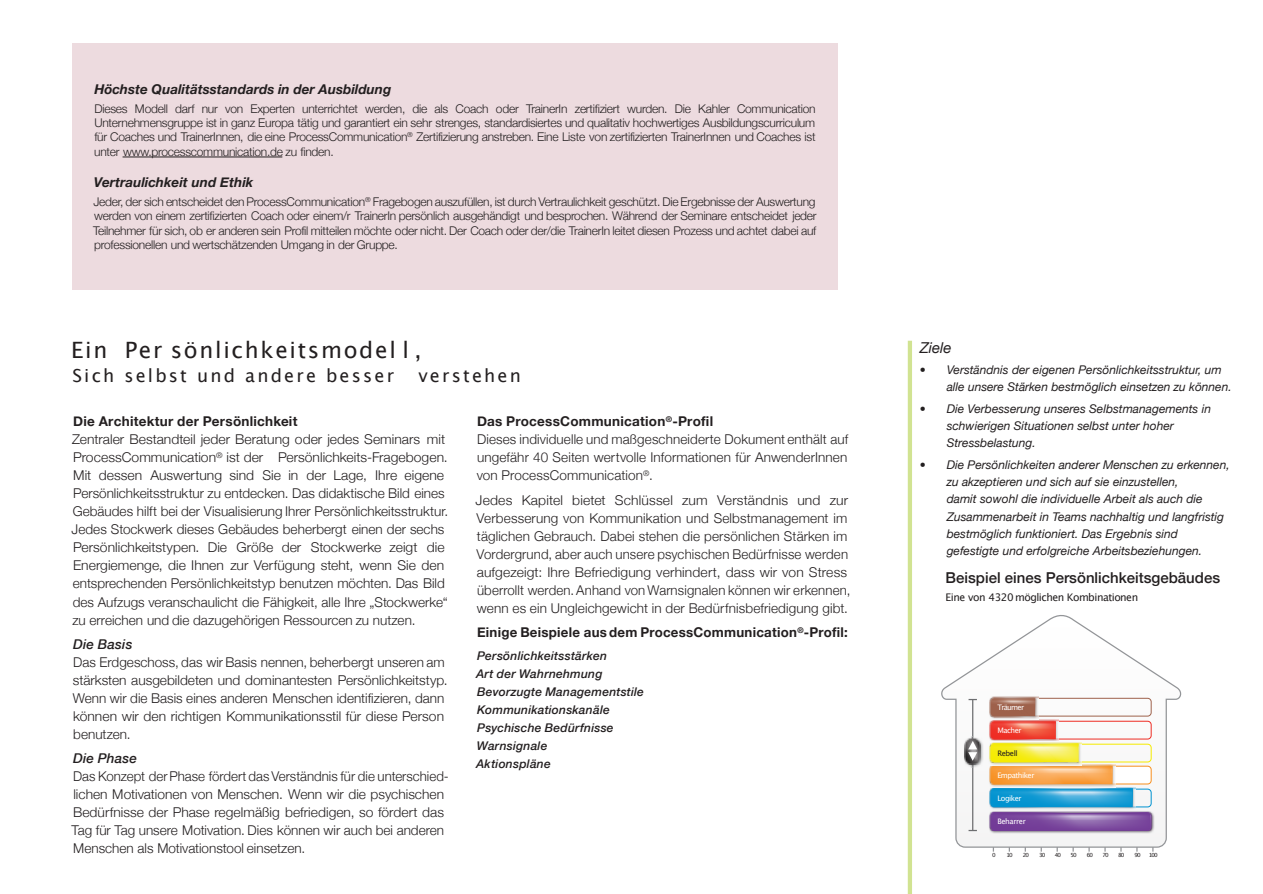
<style>
.page{position:relative;width:1263px;height:894px;background:#fff}
.page>*{position:absolute;margin:0;border:0;box-sizing:border-box;transform-origin:0 0}
.t1{font:22.5px "Lucida Grande";letter-spacing:.075em;color:#231f20}
.t2{font:18px "Lucida Grande";letter-spacing:.12em;color:#231f20}
.t3{font:500 15px "Helvetica Neue";color:#231f20}
.t4{font:italic 15px "Helvetica Neue";color:#231f20}
.t5{font:300 13.5px/18px "Helvetica Neue";color:#231f20}
.t6{font:700 13.5px "Helvetica Neue";letter-spacing:.02em;color:#231f20}
.t7{font:italic 700 13.5px "Helvetica Neue";color:#231f20}
.t8{font:italic 500 13.5px "Helvetica Neue";letter-spacing:.02em;color:#231f20}
.t9{font:300 12px/14.4px "Helvetica Neue";letter-spacing:-.02em;color:#231f20;text-align:justify}
.t10{font:italic 12px/17.2px "Helvetica Neue";color:#231f20}
.t11{font:italic 500 12px/18px "Helvetica Neue";letter-spacing:.02em;color:#231f20}
.t12{font:10.5px "Lucida Grande";letter-spacing:-.045em;color:#231f20}
.t13{font:7.5px "Lucida Grande";letter-spacing:-.06em;color:#fff}
.t14{font:7.5px "Lucida Grande";letter-spacing:-.09em;color:#fff}
.t15{font:7.5px "Lucida Grande";letter-spacing:-.05em;color:#231f20}
.t16{font:5.7px "Lucida Grande";letter-spacing:-.15em;color:#231f20}
.s1{font-weight:700}
</style>
<div class="page">
<div style="left:72px;top:43px;width:766px;height:246px;background:#eddbdf"></div>
<hr style="left:123px;top:157px;width:159px;height:1px;background:#231f20">
<hr style="left:908px;top:340px;width:4px;height:553px;background:#d1e392">
<svg style="left:941px;top:615px;width:241px;height:233px"></svg>
<svg style="left:969px;top:698px;width:8px;height:2px"></svg>
<hr style="left:972px;top:699px;width:1px;height:131px;background:#6d6e70">
<img style="left:963px;top:736px;width:21px;height:31px">
<img style="left:964px;top:736px;width:17px;height:28px">
<svg style="left:968px;top:740px;width:9px;height:20px"></svg>
<div style="left:991px;top:788px;width:160px;height:19px;border:1px solid #0092d0;border-radius:4px"></div>
<img style="left:988px;top:786px;width:148px;height:24px">
<div style="left:991px;top:720px;width:160px;height:19px;border:1px solid #ee2d24;border-radius:4px"></div>
<img style="left:989px;top:718px;width:70px;height:23px">
<img style="left:990px;top:719px;width:66px;height:20px">
<div style="left:991px;top:697px;width:161px;height:19px;border:1px solid #9e614b;border-radius:4px"></div>
<img style="left:989px;top:695px;width:49px;height:24px">
<svg style="left:991px;top:698px;width:65px;height:40px"></svg>
<img style="left:990px;top:697px;width:46px;height:19px">
<img style="left:989px;top:810px;width:165px;height:23px">
<img style="left:990px;top:812px;width:162px;height:18px">
<div style="left:991px;top:765px;width:160px;height:19px;background:#fff;border:1px solid #f78f1e;border-radius:4px"></div>
<div style="left:991px;top:743px;width:160px;height:19px;border:1px solid #f5eb00;border-radius:4px"></div>
<img style="left:989px;top:741px;width:93px;height:23px">
<svg style="left:991px;top:744px;width:141px;height:62px"></svg>
<img style="left:990px;top:743px;width:90px;height:20px">
<p class="t7" style="left:94px;top:81px;width:298px">Höchste Qualitätsstandards in der Ausbildung</p>
<p class="t9" style="left:94px;top:101px;width:723px">Dieses Modell darf nur von Experten unterrichtet werden, die als Coach oder TrainerIn zertifiziert wurden. Die Kahler Communication Unternehmensgruppe ist in ganz Europa tätig und garantiert ein sehr strenges, standardisiertes und qualitativ hochwertiges Ausbildungscurriculum für Coaches und TrainerInnen, die eine ProcessCommunication<sup>®</sup> Zertifizierung anstreben. Eine Liste von zertifizierten TrainerInnen und Coaches ist unter www.processcommunication.de zu finden.</p>
<p class="t7" style="left:94px;top:174px;width:161px">Vertraulichkeit und Ethik</p>
<p class="t9" style="left:93px;top:194px;width:725px">Jeder, der sich entscheidet den ProcessCommunication<sup>®</sup> Fragebogen auszufüllen, ist durch Vertraulichkeit geschützt. Die Ergebnisse der Auswertung werden von einem zertifizierten Coach oder einem/r TrainerIn persönlich ausgehändigt und besprochen. Während der Seminare entscheidet jeder Teilnehmer für sich, ob er anderen sein Profil mitteilen möchte oder nicht. Der Coach oder der/die TrainerIn leitet diesen Prozess und achtet dabei auf professionellen und wertschätzenden Umgang in der Gruppe.</p>
<h1 class="t1" style="left:71px;top:340px;width:352px">Ein Per sönlichkeitsmodel l ,</h1>
<h2 class="t2" style="left:72px;top:368px;width:323px">Sich selbst und andere besser</h2>
<h2 class="t2" style="left:418px;top:368px;width:104px">verstehen</h2>
<p class="t6" style="left:73px;top:413px;width:226px">Die Architektur der Persönlichkeit</p>
<p class="t5" style="left:72px;top:430px;width:378px">Zentraler Bestandteil jeder Beratung oder jedes Seminars mit ProcessCommunication<sup>®</sup> ist der Persönlichkeits-Fragebogen.<br>Mit dessen Auswertung sind Sie in der Lage, Ihre eigene Persönlichkeitsstruktur zu entdecken. Das didaktische Bild eines Gebäudes hilft bei der Visualisierung Ihrer Persönlichkeitsstruktur.<br>Jedes Stockwerk dieses Gebäudes beherbergt einen der sechs Persönlichkeitstypen. Die Größe der Stockwerke zeigt die Energiemenge, die Ihnen zur Verfügung steht, wenn Sie den entsprechenden Persönlichkeitstyp benutzen möchten. Das Bild des Aufzugs veranschaulicht die Fähigkeit, alle Ihre „Stockwerke“ zu erreichen und die dazugehörigen Ressourcen zu nutzen.</p>
<p class="t8" style="left:73px;top:635px;width:61px">Die Basis</p>
<p class="t5" style="left:73px;top:652px;width:376px">Das Erdgeschoss, das wir Basis nennen, beherbergt unseren am stärksten ausgebildeten und dominantesten Persönlichkeitstyp.<br>Wenn wir die Basis eines anderen Menschen identifizieren, dann können wir den richtigen Kommunikationsstil für diese Person benutzen.</p>
<p class="t8" style="left:73px;top:750px;width:65px">Die Phase</p>
<p class="t5" style="left:72px;top:767px;width:379px">Das Konzept derPhase fördertdas Verständnis für die unterschied&shy;lichen Motivationen von Menschen. Wenn wir die psychischen Bedürfnisse der Phase regelmäßig befriedigen, so fördert das Tag für Tag unsere Motivation. Dies können wir auch bei anderen Menschen als Motivationstool einsetzen.</p>
<p class="t5" style="left:477px;top:412px;width:373px"><span class="s1">Das ProcessCommunication</span><sup>®</sup><span class="s1">-Profil<br></span>Dieses individuelle und maßgeschneiderte Dokument enthält auf ungefähr 40 Seiten wertvolle Informationen für AnwenderInnen von ProcessCommunication<sup>®</sup>.</p>
<p class="t5" style="left:476px;top:490px;width:376px">Jedes Kapitel bietet Schlüssel zum Verständnis und zur Verbesserung von Kommunikation und Selbstmanagement im täglichen Gebrauch. Dabei stehen die persönlichen Stärken im Vordergrund, aber auch unsere psychischen Bedürfnisse werden aufgezeigt: Ihre Befriedigung verhindert, dass wir von Stress überrollt werden. Anhand von Warnsignalen können wir erkennen, wenn es ein Ungleichgewicht in der Bedürfnisbefriedigung gibt.</p>
<p class="t6" style="left:477px;top:624px;width:372px">Einige Beispiele aus dem ProcessCommunication<sup>®</sup>-Profil:</p>
<p class="t11" style="left:476px;top:645px;width:169px">Persönlichkeitsstärken<br>Art der Wahrnehmung<br>Bevorzugte Managementstile<br>Kommunikationskanäle<br>Psychische Bedürfnisse<br>Warnsignale<br>Aktionspläne</p>
<p class="t4" style="left:920px;top:338px;width:33px">Ziele</p>
<p class="t10" style="left:947px;top:361px;width:286px;text-indent:-27px">• Verständnis der eigenen Persönlichkeitsstruktur, um alle unsere Stärken bestmöglich einsetzen zu können.</p>
<p class="t10" style="left:947px;top:399px;width:266px;text-indent:-27px">• Die Verbesserung unseres Selbstmanagements in schwierigen Situationen selbst unter hoher<br>Stressbelastung.</p>
<p class="t10" style="left:947px;top:455px;width:284px;text-indent:-27px">• Die Persönlichkeiten anderer Menschen zu erkennen, zu akzeptieren und sich auf sie einzustellen,<br>damit sowohl die individuelle Arbeit als auch die Zusammenarbeit in Teams nachhaltig und langfristig bestmöglich funktioniert. Das Ergebnis sind gefestigte und erfolgreiche Arbeitsbeziehungen.</p>
<p class="t3" style="left:946px;top:568px;width:276px">Beispiel eines Persönlichkeitsgebäudes</p>
<p class="t12" style="left:946px;top:593px;width:194px">Eine von 4320 möglichen Kombinationen</p>
<p class="t14" style="left:997px;top:704px;width:28px">Träumer</p>
<p class="t13" style="left:997px;top:726px;width:26px">Macher</p>
<p class="t15" style="left:997px;top:749px;width:22px">Rebell</p>
<p class="t13" style="left:997px;top:771px;width:39px">Empathiker</p>
<p class="t13" style="left:997px;top:794px;width:26px">Logiker</p>
<p class="t13" style="left:997px;top:818px;width:30px">Beharrer</p>
<p class="t16" style="left:992px;top:852px;width:5px">0</p>
<p class="t16" style="left:1006px;top:852px;width:8px">10</p>
<p class="t16" style="left:1023px;top:852px;width:8px">20</p>
<p class="t16" style="left:1039px;top:852px;width:8px">30</p>
<p class="t16" style="left:1055px;top:852px;width:8px">40</p>
<p class="t16" style="left:1070px;top:852px;width:8px">50</p>
<p class="t16" style="left:1087px;top:852px;width:8px">60</p>
<p class="t16" style="left:1102px;top:852px;width:8px">70</p>
<p class="t16" style="left:1118px;top:852px;width:8px">80</p>
<p class="t16" style="left:1134px;top:852px;width:8px">90</p>
<p class="t16" style="left:1149px;top:852px;width:10px">100</p>
</div>
